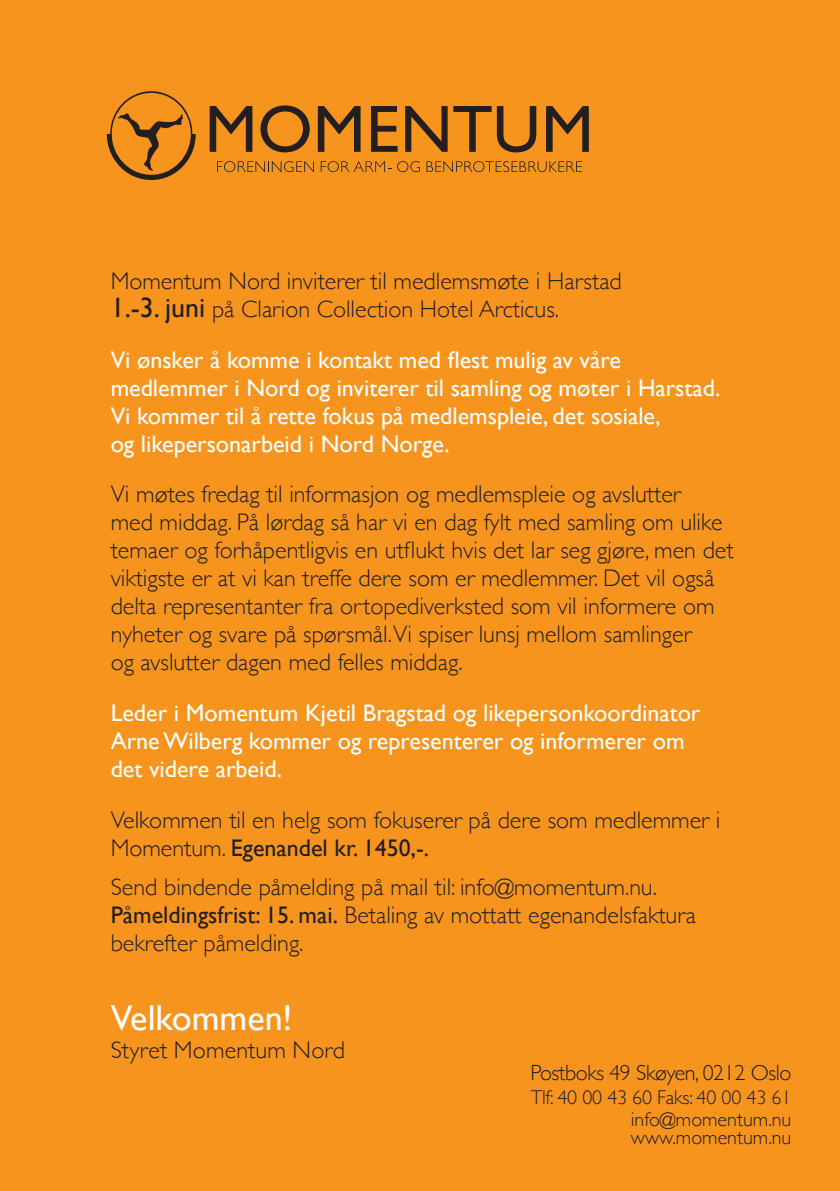
<style>
.page{position:relative;width:840px;height:1191px;background:#fff}
.page>*{position:absolute;margin:0;border:0;box-sizing:border-box;transform-origin:0 0}
.t1{font:36px "Gill Sans";color:#fff}
.t2{font:300 24px/28px "Gill Sans";color:#231f20}
.t3{font:24px/28px "Gill Sans";color:#fff}
.t4{font:300 22px "Gill Sans";letter-spacing:-.02em;color:#231f20}
.t5{font:300 20px/22px "Gill Sans";color:#231f20;text-align:right}
.s1{font-weight:400;font-size:28px}
.s2{font-weight:400}
</style>
<div class="page">
<div style="left:0;top:0;width:839px;height:1191px;background:#f7941e"></div>
<svg style="left:209px;top:106px;width:43px;height:46px"></svg>
<svg style="left:260px;top:105px;width:49px;height:47px"></svg>
<svg style="left:317px;top:106px;width:43px;height:46px"></svg>
<svg style="left:371px;top:106px;width:26px;height:46px"></svg>
<svg style="left:405px;top:106px;width:42px;height:46px"></svg>
<svg style="left:453px;top:106px;width:83px;height:46px"></svg>
<svg style="left:546px;top:106px;width:42px;height:46px"></svg>
<svg style="left:217px;top:161px;width:97px;height:11px"></svg>
<svg style="left:320px;top:161px;width:71px;height:11px"></svg>
<svg style="left:397px;top:161px;width:23px;height:11px"></svg>
<svg style="left:426px;top:161px;width:155px;height:11px"></svg>
<svg style="left:107px;top:91px;width:89px;height:89px"></svg>
<p class="t2" style="left:111px;top:266px;width:512px">Momentum Nord inviterer til medlemsmøte i Harstad<br><span class="s1">1.-3. juni</span> på Clarion Collection Hotel Arcticus.</p>
<p class="t3" style="left:111px;top:345px;width:610px">Vi ønsker å komme i kontakt med flest mulig av våre medlemmer i Nord og inviterer til samling og møter i Harstad.<br>Vi kommer til å rette fokus på medlemspleie, det sosiale,<br>og likepersonarbeid i Nord Norge.</p>
<p class="t2" style="left:111px;top:479px;width:624px">Vi møtes fredag til informasjon og medlemspleie og avslutter<br>med middag. På lørdag så har vi en dag fylt med samling om ulike temaer og forhåpentligvis en utflukt hvis det lar seg gjøre, men det viktigste er at vi kan treffe dere som er medlemmer. Det vil også delta representanter fra ortopediverksted som vil informere om nyheter og svare på spørsmål.Vi spiser lunsj mellom samlinger<br>og avslutter dagen med felles middag.</p>
<p class="t3" style="left:111px;top:699px;width:591px">Leder i Momentum Kjetil Bragstad og likepersonkoordinator<br>Arne Wilberg kommer og representerer og informerer om det videre arbeid.</p>
<p class="t2" style="left:111px;top:805px;width:611px">Velkommen til en helg som fokuserer på dere som medlemmer i<br>Momentum. <span class="s2">Egenandel kr. 1450,-.</span></p>
<p class="t2" style="left:111px;top:872px;width:586px">Send bindende påmelding på mail til: info@momentum.nu.<br><span class="s2">Påmeldingsfrist: 15. mai.</span> Betaling av mottatt egenandelsfaktura bekrefter påmelding.</p>
<h1 class="t1" style="left:111px;top:996px;width:183px">Velkommen!</h1>
<p class="t2" style="left:111px;top:1034px;width:236px">Styret Momentum Nord</p>
<p class="t4" style="left:530px;top:1055px;width:262px">Postboks 49 Skøyen, 0212 Oslo</p>
<p class="t5" style="left:530px;top:1085px;width:262px">Tlf: 40 00 43 60 Faks: 40 00 43 61 info@momentum.nu</p>
<p class="t5" style="left:630px;top:1125px;width:162px">www.momentum.nu</p>
</div>
